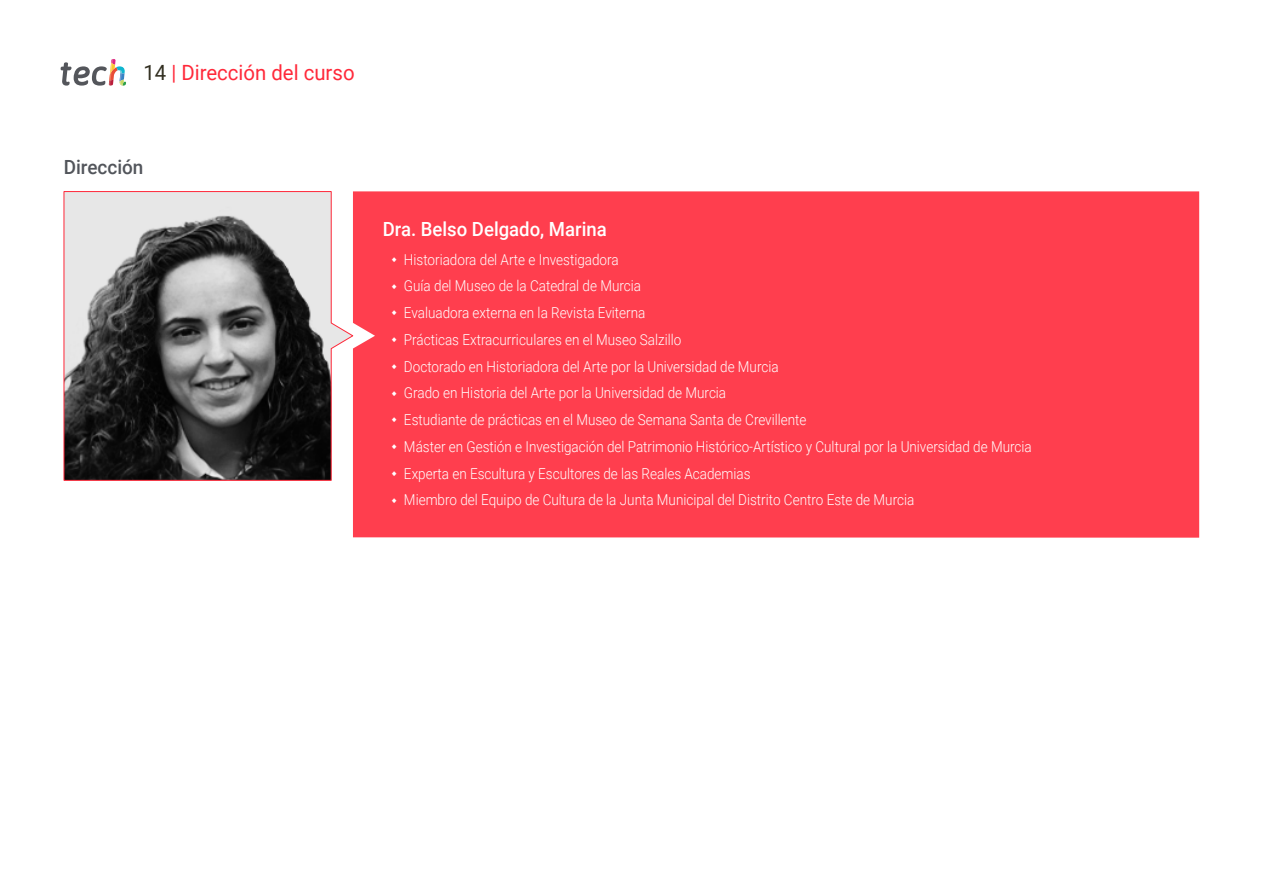
<style>
.page{position:relative;width:1263px;height:893px;background:#fff}
.page>*{position:absolute;margin:0;border:0;box-sizing:border-box;transform-origin:0 0}
.t1{font:21px "Roboto";color:#ff293a}
.t2{font:500 19.5px "Roboto";color:#fff;scale:.95 1}
.t3{font:500 19.5px "Roboto";color:#52555b}
.t4{font:300 15px/26.7px "Roboto";color:#fff;scale:.9 1}
.s1{color:#312e20}
</style>
<div class="page">
<svg style="left:61px;top:59px;width:65px;height:27px"></svg>
<div style="left:353px;top:191px;width:846px;height:347px;background:#ff3e4e"></div>
<svg style="left:64px;top:191px;width:289px;height:290px"></svg>
<svg style="left:392px;top:257px;width:5px;height:5px"></svg>
<svg style="left:392px;top:284px;width:5px;height:5px"></svg>
<svg style="left:392px;top:310px;width:5px;height:5px"></svg>
<svg style="left:392px;top:337px;width:5px;height:5px"></svg>
<svg style="left:392px;top:364px;width:5px;height:5px"></svg>
<svg style="left:392px;top:391px;width:5px;height:5px"></svg>
<svg style="left:392px;top:417px;width:5px;height:5px"></svg>
<svg style="left:392px;top:444px;width:5px;height:5px"></svg>
<svg style="left:392px;top:471px;width:5px;height:5px"></svg>
<svg style="left:392px;top:498px;width:5px;height:5px"></svg>
<h1 class="t1" style="left:144px;top:57px;width:213px"><span class="s1">14</span> | Dirección del curso</h1>
<h2 class="t3" style="left:64px;top:154px;width:81px">Dirección</h2>
<h2 class="t2" style="left:383px;top:215px;width:237px">Dra. Belso Delgado, Marina</h2>
<p class="t4" style="left:404px;top:245px;width:699px">Historiadora del Arte e Investigadora<br>Guía del Museo de la Catedral de Murcia<br>Evaluadora externa en la Revista Eviterna<br>Prácticas Extracurriculares en el Museo Salzillo<br>Doctorado en Historiadora del Arte por la Universidad de Murcia<br>Grado en Historia del Arte por la Universidad de Murcia<br>Estudiante de prácticas en el Museo de Semana Santa de Crevillente<br>Máster en Gestión e Investigación del Patrimonio Histórico-Artístico y Cultural por la Universidad de Murcia Experta en Escultura y Escultores de las Reales Academias<br>Miembro del Equipo de Cultura de la Junta Municipal del Distrito Centro Este de Murcia</p>
</div>
